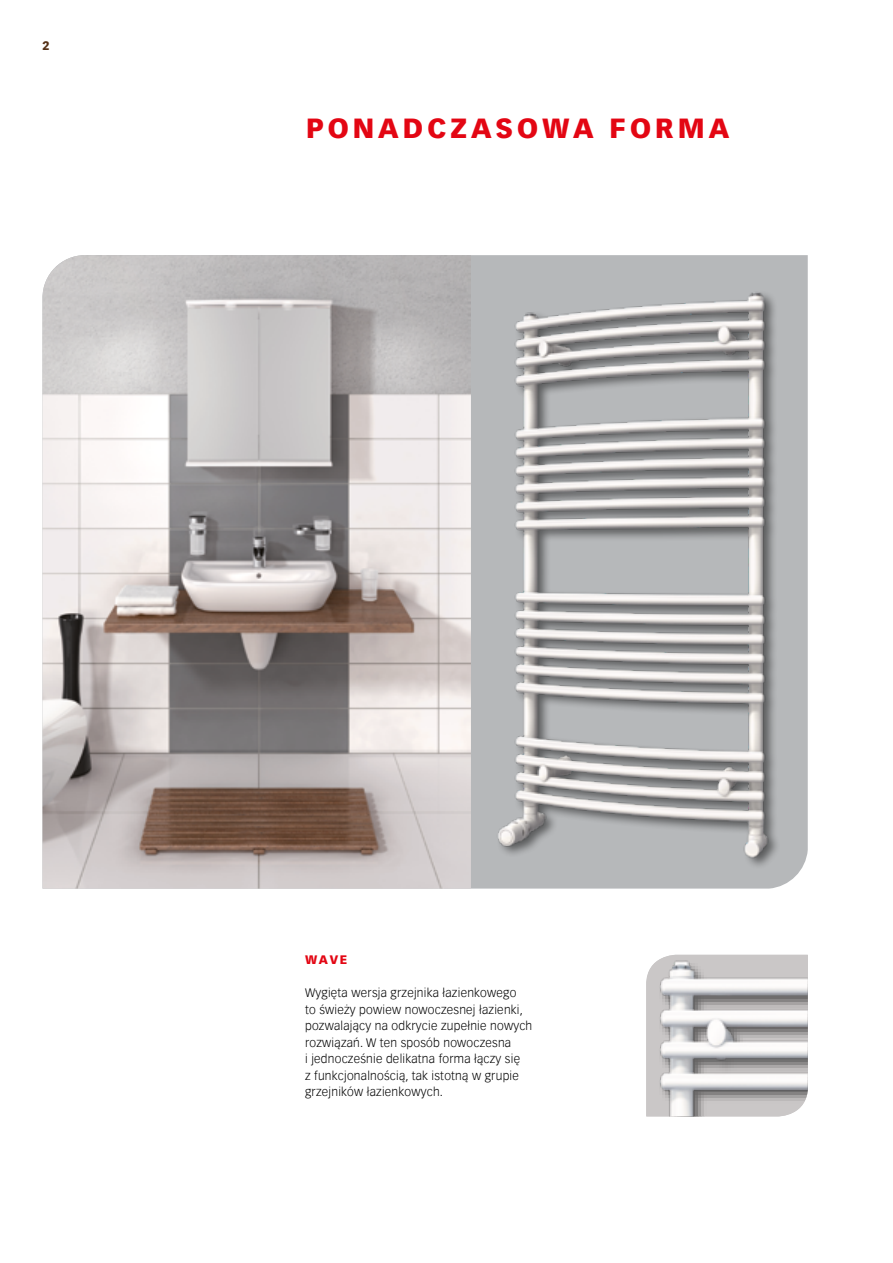
<style>
.page{position:relative;width:893px;height:1263px;background:#fff}
.page>*{position:absolute;margin:0;border:0;box-sizing:border-box;transform-origin:0 0}
.t1{font:900 27px "Vectora Com";letter-spacing:.15em;color:#e30613}
.t2{font:300 12px/16.5px "Vectora Com";letter-spacing:.02em;color:#000}
.t3{font:900 12px "Vectora Com";color:#e30613}
.t4{font:900 12px "Vectora Com";color:#563218}
</style>
<div class="page">
<svg style="left:471px;top:255px;width:337px;height:633px;background:#b8babc"></svg>
<img style="left:43px;top:255px;width:428px;height:633px">
<svg style="left:646px;top:955px;width:162px;height:161px;background:#cecbcb"></svg>
<div style="left:655px;top:960px;width:153px;height:156px;background:#000;opacity:.5"></div>
<img style="left:466px;top:271px;width:333px;height:601px">
<p class="t4" style="left:43px;top:38px;width:9px">2</p>
<h1 class="t1" style="left:306px;top:111px;width:425px">PONADCZASOWA FORMA</h1>
<p class="t3" style="left:305px;top:952px;width:44px">WAVE</p>
<p class="t2" style="left:305px;top:985px;width:229px">Wygięta wersja grzejnika łazienkowego<br>to świeży powiew nowoczesnej łazienki, pozwalający na odkrycie zupełnie nowych rozwiązań. W ten sposób nowoczesna<br>i jednocześnie delikatna forma łączy się<br>z funkcjonalnością, tak istotną w grupie grzejników łazienkowych.</p>
</div>
